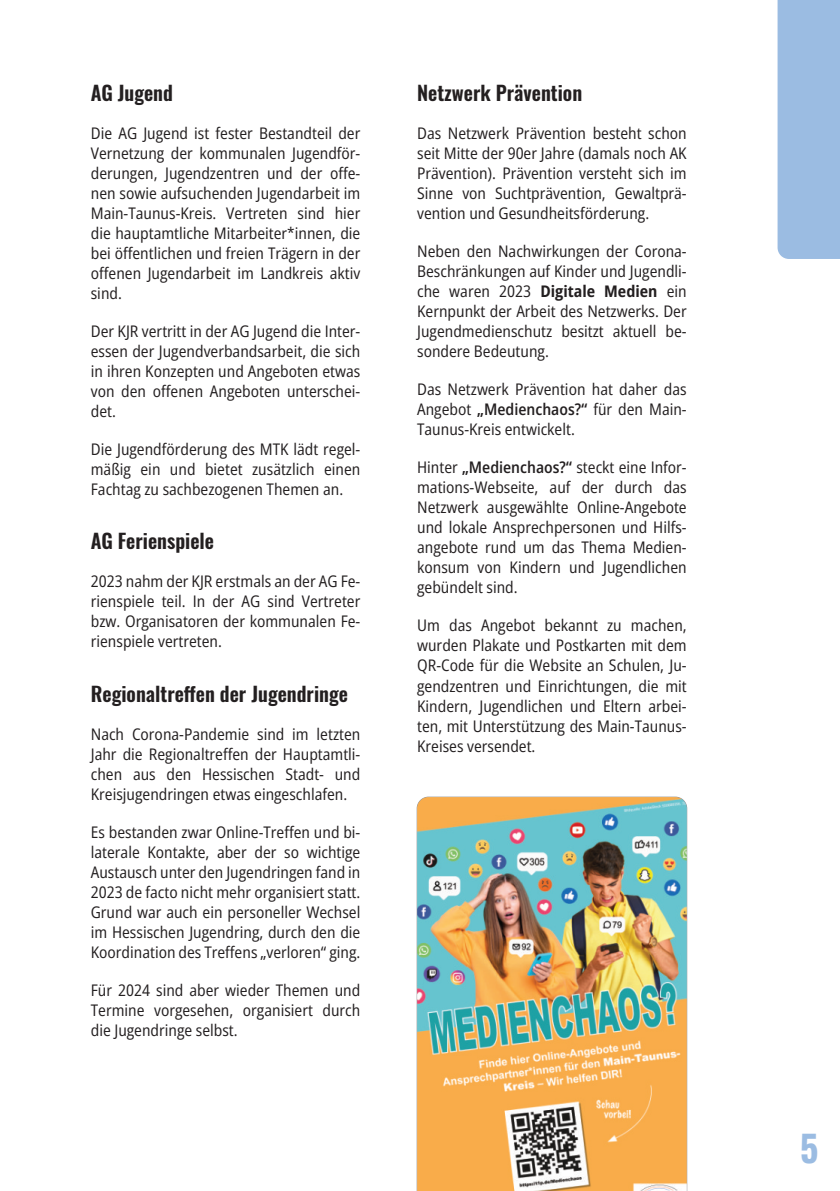
<style>
.page{position:relative;width:840px;height:1191px;background:#fff}
.page>*{position:absolute;margin:0;border:0;box-sizing:border-box;transform-origin:0 0}
.t1{font:700 36px "Oswald";color:#9bbce2}
.t2{font:600 20px "Oswald";color:#231f20}
.t3{font:semi-condensed 16px/20px "Open Sans";color:#231f20;text-align:justify}
.s1{font-weight:700}
.s2{font-weight:600}
</style>
<div class="page">
<div style="left:777px;top:0;width:62px;height:259px;background:#9bbce2"></div>
<img style="left:417px;top:797px;width:269px;height:394px">
<p class="t2" style="left:91px;top:77px;width:84px">AG Jugend</p>
<p class="t3" style="left:91px;top:123px;width:271px">Die AG Jugend ist fester Bestandteil der Vernetzung der kommunalen Jugendför&shy;derungen, Jugendzentren und der offe&shy;nen sowie aufsuchenden Jugendarbeit im Main-Taunus-Kreis. Vertreten sind hier die hauptamtliche Mitarbeiter*innen, die bei öffentlichen und freien Trägern in der offenen Jugendarbeit im Landkreis aktiv sind.</p>
<p class="t3" style="left:91px;top:321px;width:271px">Der KJR vertritt in der AG Jugend die Inter&shy;essen der Jugendverbandsarbeit, die sich in ihren Konzepten und Angeboten etwas von den offenen Angeboten unterschei&shy;det.</p>
<p class="t3" style="left:91px;top:439px;width:271px">Die Jugendförderung des MTK lädt regel&shy;mäßig ein und bietet zusätzlich einen Fachtag zu sachbezogenen Themen an.</p>
<p class="t2" style="left:91px;top:525px;width:125px">AG Ferienspiele</p>
<p class="t3" style="left:91px;top:571px;width:271px">2023 nahm der KJR erstmals an der AG Fe&shy;rienspiele teil. In der AG sind Vertreter bzw. Organisatoren der kommunalen Fe&shy;rienspiele vertreten.</p>
<p class="t2" style="left:91px;top:677px;width:258px">Regionaltreffen der Jugendringe</p>
<p class="t3" style="left:91px;top:723px;width:271px">Nach Corona-Pandemie sind im letzten Jahr die Regionaltreffen der Hauptamtli&shy;chen aus den Hessischen Stadt- und Kreisjugendringen etwas eingeschlafen.</p>
<p class="t3" style="left:91px;top:821px;width:271px">Es bestanden zwar Online-Treffen und bi&shy;laterale Kontakte, aber der so wichtige Austausch unter den Jugendringen fand in 2023 de facto nicht mehr organisiert statt.<br>Grund war auch ein personeller Wechsel im Hessischen Jugendring, durch den die Koordination des Treffens „verloren“ ging.</p>
<p class="t3" style="left:91px;top:979px;width:271px">Für 2024 sind aber wieder Themen und Termine vorgesehen, organisiert durch die Jugendringe selbst.</p>
<p class="t2" style="left:417px;top:77px;width:166px">Netzwerk Prävention</p>
<p class="t3" style="left:417px;top:123px;width:271px">Das Netzwerk Prävention besteht schon seit Mitte der 90er Jahre (damals noch AK Prävention). Prävention versteht sich im Sinne von Suchtprävention, Gewaltprä&shy;vention und Gesundheitsförderung.</p>
<p class="t3" style="left:417px;top:241px;width:271px">Neben den Nachwirkungen der Corona-Beschränkungen auf Kinder und Jugendli&shy;che waren 2023 <span class="s1">Digitale Medien</span> ein Kernpunkt der Arbeit des Netzwerks. Der Jugendmedienschutz besitzt aktuell be&shy;sondere Bedeutung.</p>
<p class="t3" style="left:417px;top:379px;width:271px">Das Netzwerk Prävention hat daher das Angebot <span class="s2">„Medienchaos?“</span> für den Main-Taunus-Kreis entwickelt.</p>
<p class="t3" style="left:417px;top:457px;width:271px">Hinter <span class="s2">„Medienchaos?“</span> steckt eine Infor&shy;mations-Webseite, auf der durch das Netzwerk ausgewählte Online-Angebote und lokale Ansprechpersonen und Hilfs&shy;angebote rund um das Thema Medien&shy;konsum von Kindern und Jugendlichen gebündelt sind.</p>
<p class="t3" style="left:417px;top:615px;width:271px">Um das Angebot bekannt zu machen, wurden Plakate und Postkarten mit dem QR-Code für die Website an Schulen, Ju&shy;gendzentren und Einrichtungen, die mit Kindern, Jugendlichen und Eltern arbei&shy;ten, mit Unterstützung des Main-Taunus-Kreises versendet.</p>
<h1 class="t1" style="left:799px;top:1120px;width:20px">5</h1>
</div>
